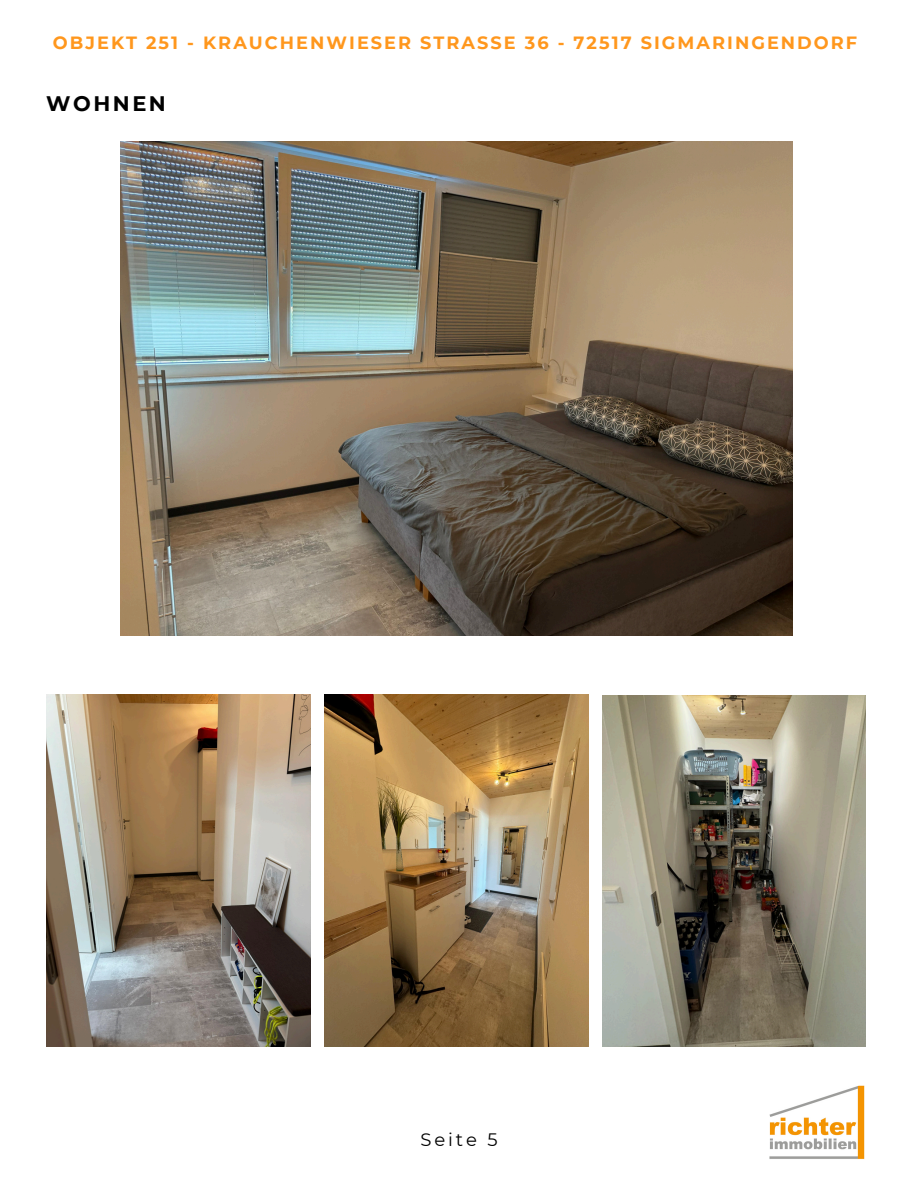
<style>
.page{position:relative;width:918px;height:1188px;background:#fff}
.page>*{position:absolute;margin:0;border:0;box-sizing:border-box;transform-origin:0 0}
.t1{font:700 21px "Montserrat";letter-spacing:.12em;color:#000}
.t2{font:18px "Montserrat";letter-spacing:.16em;color:#000}
.t3{font:700 17.7px "Montserrat";letter-spacing:.115em;color:#ff971d}
</style>
<div class="page">
<img style="left:769px;top:1086px;width:96px;height:73px">
<img style="left:120px;top:142px;width:672px;height:494px">
<img style="left:46px;top:695px;width:265px;height:352px">
<img style="left:324px;top:695px;width:265px;height:352px">
<img style="left:602px;top:696px;width:263px;height:351px">
<p class="t3" style="left:53px;top:32px;width:806px">OBJEKT 251 - KRAUCHENWIESER STRASSE 36 - 72517 SIGMARINGENDORF</p>
<p class="t1" style="left:46px;top:90px;width:121px">WOHNEN</p>
<p class="t2" style="left:420px;top:1129px;width:79px">Seite 5</p>
</div>
